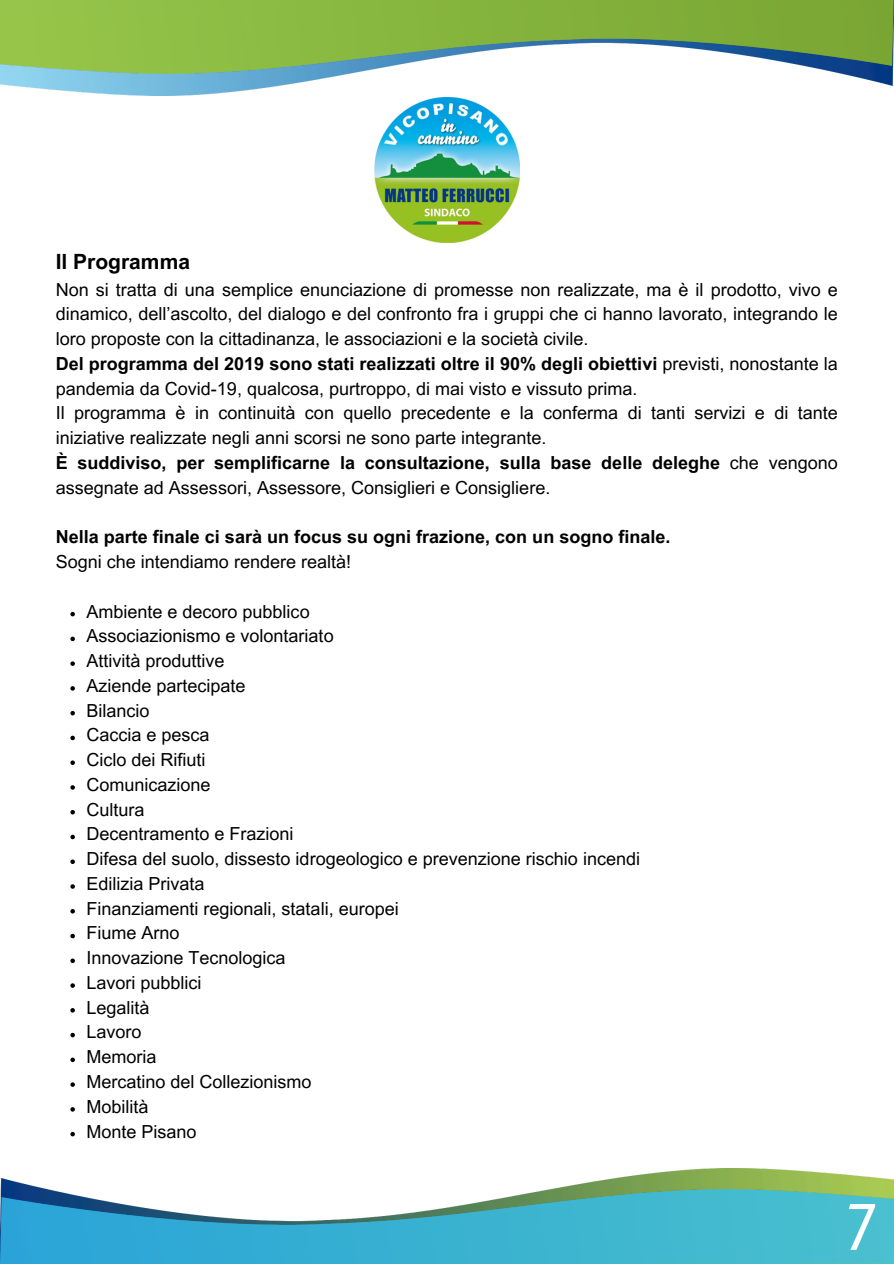
<style>
.page{position:relative;width:894px;height:1264px;background:#fff}
.page>*{position:absolute;margin:0;border:0;box-sizing:border-box;transform-origin:0 0}
.t1{font:67.2px "Rosario";color:#fff}
.t2{font:700 21px "Arial MT Pro";color:#000}
.t3{font:18px/24.8px "Arial MT Pro";color:#000}
.t4{font:700 18px/24.8px "Arial MT Pro";color:#000}
.s1{font-weight:700}
.s2{font-weight:400}
</style>
<div class="page">
<img style="left:0;top:1168px;width:893px;height:21px">
<img style="left:0;top:1189px;width:893px;height:73px">
<img style="left:0;top:74px;width:893px;height:21px">
<img style="left:0;top:0;width:893px;height:74px">
<img style="left:374px;top:97px;width:145px;height:145px">
<svg style="left:70px;top:612px;width:5px;height:4px"></svg>
<svg style="left:70px;top:636px;width:5px;height:5px"></svg>
<svg style="left:70px;top:661px;width:5px;height:5px"></svg>
<svg style="left:70px;top:686px;width:5px;height:4px"></svg>
<svg style="left:70px;top:711px;width:5px;height:4px"></svg>
<svg style="left:70px;top:735px;width:5px;height:5px"></svg>
<svg style="left:70px;top:760px;width:5px;height:5px"></svg>
<svg style="left:70px;top:785px;width:5px;height:4px"></svg>
<svg style="left:70px;top:810px;width:5px;height:4px"></svg>
<svg style="left:70px;top:834px;width:5px;height:5px"></svg>
<svg style="left:70px;top:859px;width:5px;height:5px"></svg>
<svg style="left:70px;top:884px;width:5px;height:4px"></svg>
<svg style="left:70px;top:909px;width:5px;height:4px"></svg>
<svg style="left:70px;top:933px;width:5px;height:5px"></svg>
<svg style="left:70px;top:958px;width:5px;height:5px"></svg>
<svg style="left:70px;top:983px;width:5px;height:4px"></svg>
<svg style="left:70px;top:1008px;width:5px;height:4px"></svg>
<svg style="left:70px;top:1032px;width:5px;height:5px"></svg>
<svg style="left:70px;top:1057px;width:5px;height:5px"></svg>
<svg style="left:70px;top:1082px;width:5px;height:4px"></svg>
<svg style="left:70px;top:1107px;width:5px;height:4px"></svg>
<svg style="left:70px;top:1131px;width:5px;height:5px"></svg>
<h1 class="t2" style="left:56px;top:253px;width:136px">Il Programma</h1>
<h1 class="t3" style="left:56px;top:279px;width:783px">Non si tratta di una semplice enunciazione di promesse non realizzate, ma è il prodotto, vivo e dinamico, dell’ascolto, del dialogo e del confronto fra i gruppi che ci hanno lavorato, integrando le loro proposte con la cittadinanza, le associazioni e la società civile.<br><span class="s1">Del programma del 2019 sono stati realizzati oltre il 90% degli obiettivi</span> previsti, nonostante la pandemia da Covid-19, qualcosa, purtroppo, di mai visto e vissuto prima.<br>Il programma è in continuità con quello precedente e la conferma di tanti servizi e di tante iniziative realizzate negli anni scorsi ne sono parte integrante.<br><span class="s1">È suddiviso, per semplificarne la consultazione, sulla base delle deleghe</span> che vengono assegnate ad Assessori, Assessore, Consiglieri e Consigliere.</h1>
<h1 class="t4" style="left:56px;top:527px;width:616px">Nella parte finale ci sarà un focus su ogni frazione, con un sogno finale.<br><span class="s2">Sogni che intendiamo rendere realtà!</span></h1>
<p class="t3" style="left:86px;top:601px;width:225px">Ambiente e decoro pubblico</p>
<p class="t3" style="left:86px;top:626px;width:249px">Associazionismo e volontariato</p>
<p class="t3" style="left:86px;top:650px;width:140px">Attività produttive</p>
<p class="t3" style="left:86px;top:675px;width:161px">Aziende partecipate</p>
<p class="t3" style="left:86px;top:700px;width:65px">Bilancio</p>
<p class="t3" style="left:86px;top:725px;width:125px">Caccia e pesca</p>
<p class="t3" style="left:86px;top:749px;width:121px">Ciclo dei Rifiuti</p>
<p class="t3" style="left:86px;top:774px;width:126px">Comunicazione</p>
<p class="t3" style="left:86px;top:799px;width:60px">Cultura</p>
<p class="t3" style="left:86px;top:824px;width:209px">Decentramento e Frazioni</p>
<p class="t3" style="left:86px;top:848px;width:555px">Difesa del suolo, dissesto idrogeologico e prevenzione rischio incendi</p>
<p class="t3" style="left:86px;top:873px;width:120px">Edilizia Privata</p>
<p class="t3" style="left:86px;top:898px;width:314px">Finanziamenti regionali, statali, europei</p>
<p class="t3" style="left:86px;top:923px;width:95px">Fiume Arno</p>
<p class="t3" style="left:86px;top:947px;width:201px">Innovazione Tecnologica</p>
<p class="t3" style="left:86px;top:972px;width:117px">Lavori pubblici</p>
<p class="t3" style="left:86px;top:997px;width:65px">Legalità</p>
<p class="t3" style="left:86px;top:1022px;width:57px">Lavoro</p>
<p class="t3" style="left:86px;top:1046px;width:72px">Memoria</p>
<p class="t3" style="left:86px;top:1071px;width:227px">Mercatino del Collezionismo</p>
<p class="t3" style="left:86px;top:1096px;width:64px">Mobilità</p>
<p class="t3" style="left:86px;top:1121px;width:112px">Monte Pisano</p>
<p class="t1" style="left:847px;top:1171px;width:30px">7</p>
</div>
